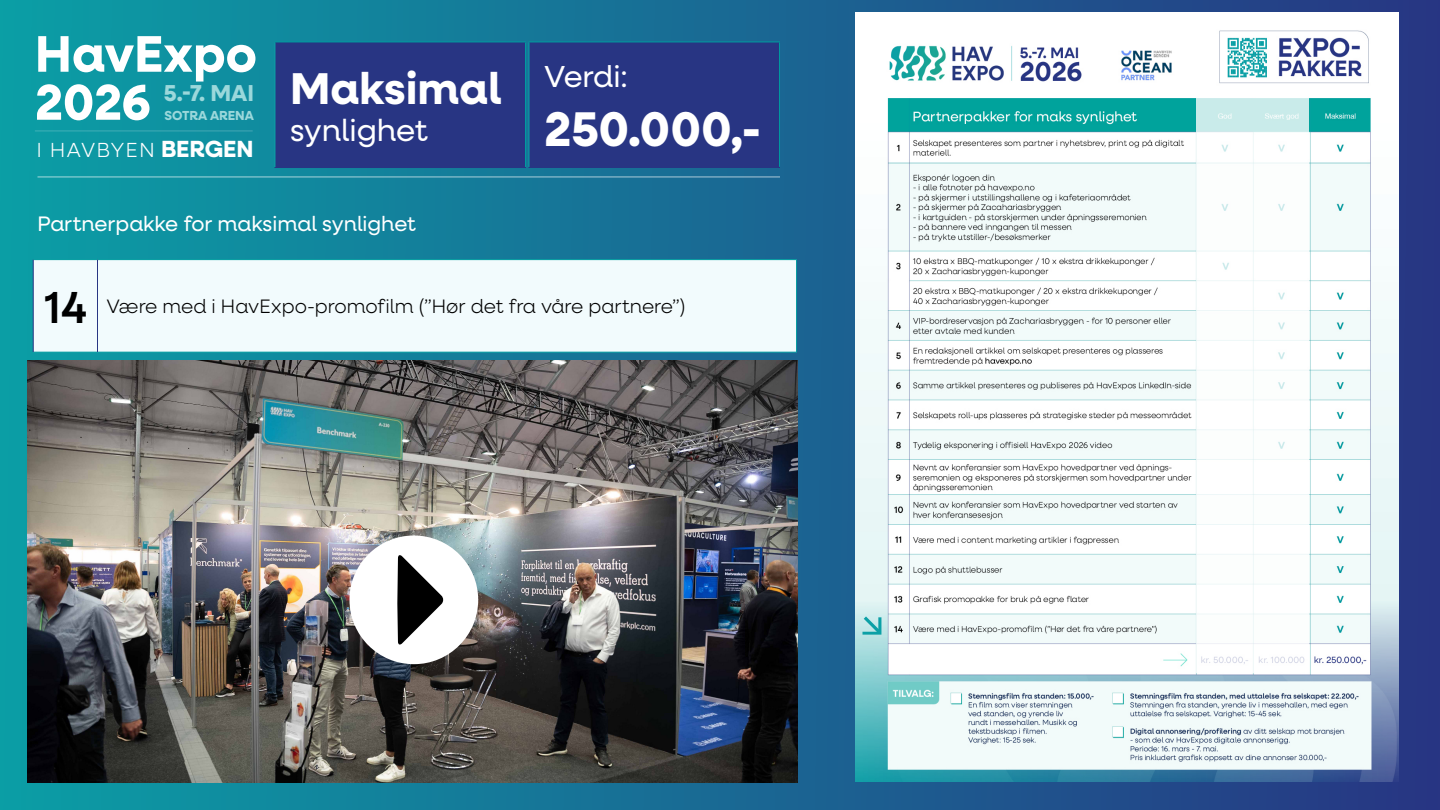
<style>
.page{position:relative;width:1440px;height:810px;background:#fff}
.page>*{position:absolute;margin:0;border:0;box-sizing:border-box;transform-origin:0 0}
.t1{font:700 51.6px "Neulis Neue";color:#fff}
.t2{font:700 48.82px "Neulis Neue";letter-spacing:-.005em;color:#fff}
.t3{font:500 45px "Neulis Neue";color:#000}
.t4{font:700 44.7px "Neulis Neue";color:#fff}
.t5{font:30.9px "Neulis Neue";color:#fff}
.t6{font:30.45px "Neulis Neue";letter-spacing:-.015em;color:#fff}
.t7{font:700 23.1px "Neulis Neue";color:#9bd8db}
.t8{font:21.08px "Neulis Neue";color:#fff}
.t9{font:300 20.4px "Neulis Neue";letter-spacing:.08em;color:#fff}
.t10{font:300 19.5px "Neulis Neue";color:#000}
.t11{font:700 13.12px "Neulis Neue";color:#9bd8db}
.s1{font-size:50.62px;color:#fff}
.s2{font-weight:700;font-size:23.48px}
</style>
<div class="page">
<div style="left:0;top:0;width:1440px;height:810px;background:linear-gradient(to right,#079ba3,#333f89)"></div>
<hr style="left:35px;top:129px;width:218px;height:2px;background:#fff">
<hr style="left:38px;top:175px;width:742px;height:2px;background:#fff">
<div style="left:275px;top:42px;width:251px;height:126px;background:#283583"></div>
<hr style="left:274px;top:41px;width:252px;height:1px;background:#009b9f">
<hr style="left:525px;top:42px;width:1px;height:125px;background:#009b9f">
<hr style="left:274px;top:167px;width:252px;height:1px;background:#283583">
<hr style="left:274px;top:42px;width:1px;height:125px;background:#0ba0a6">
<div style="left:529px;top:42px;width:251px;height:125px;background:#283583"></div>
<hr style="left:529px;top:41px;width:251px;height:1px;background:#009b9f">
<hr style="left:779px;top:42px;width:1px;height:125px;background:#009b9f">
<hr style="left:529px;top:167px;width:251px;height:1px;background:#283583">
<hr style="left:529px;top:42px;width:1px;height:125px;background:#0ba0a6">
<img style="left:855px;top:13px;width:543px;height:768px">
<div style="left:1196px;top:97px;width:113px;height:576px;background:#fff"></div>
<svg style="left:862px;top:616px;width:19px;height:19px"></svg>
<div style="left:34px;top:260px;width:762px;height:92px;background:#f2fbfd"></div>
<hr style="left:33px;top:259px;width:65px;height:1px;background:#009b9f">
<hr style="left:98px;top:259px;width:699px;height:1px;background:#009b9f">
<hr style="left:796px;top:260px;width:1px;height:92px;background:#009b9f">
<hr style="left:33px;top:352px;width:65px;height:1px;background:#009b9f">
<hr style="left:98px;top:352px;width:699px;height:1px;background:#009b9f">
<hr style="left:33px;top:260px;width:1px;height:92px;background:#283583">
<hr style="left:97px;top:260px;width:1px;height:92px;background:#283583">
<img style="left:27px;top:360px;width:771px;height:423px">
<div style="left:349px;top:535px;width:129px;height:129px;background:#fff;border-radius:50%"></div>
<svg style="left:397px;top:555px;width:47px;height:90px"></svg>
<h1 class="t1" style="left:35px;top:17px;width:224px">HavExpo</h1>
<p class="t7" style="left:35px;top:77px;width:221px"><span class="s1">2026</span> 5.-7. MAI</p>
<p class="t11" style="left:165px;top:106px;width:91px">SOTRA ARENA</p>
<p class="t9" style="left:37px;top:136px;width:218px">I HAVBYEN <span class="s2">BERGEN</span></p>
<h3 class="t4" style="left:290px;top:56px;width:213px">Maksimal</h3>
<h3 class="t5" style="left:290px;top:109px;width:139px">synlighet</h3>
<p class="t8" style="left:38px;top:209px;width:380px">Partnerpakke for maksimal synlighet</p>
<h3 class="t6" style="left:544px;top:56px;width:85px">Verdi:</h3>
<h2 class="t2" style="left:544px;top:94px;width:219px">250.000,-</h2>
<h3 class="t3" style="left:44px;top:276px;width:45px">14</h3>
<p class="t10" style="left:106px;top:294px;width:581px">Være med i HavExpo-promofilm (”Hør det fra våre partnere”)</p>
</div>
